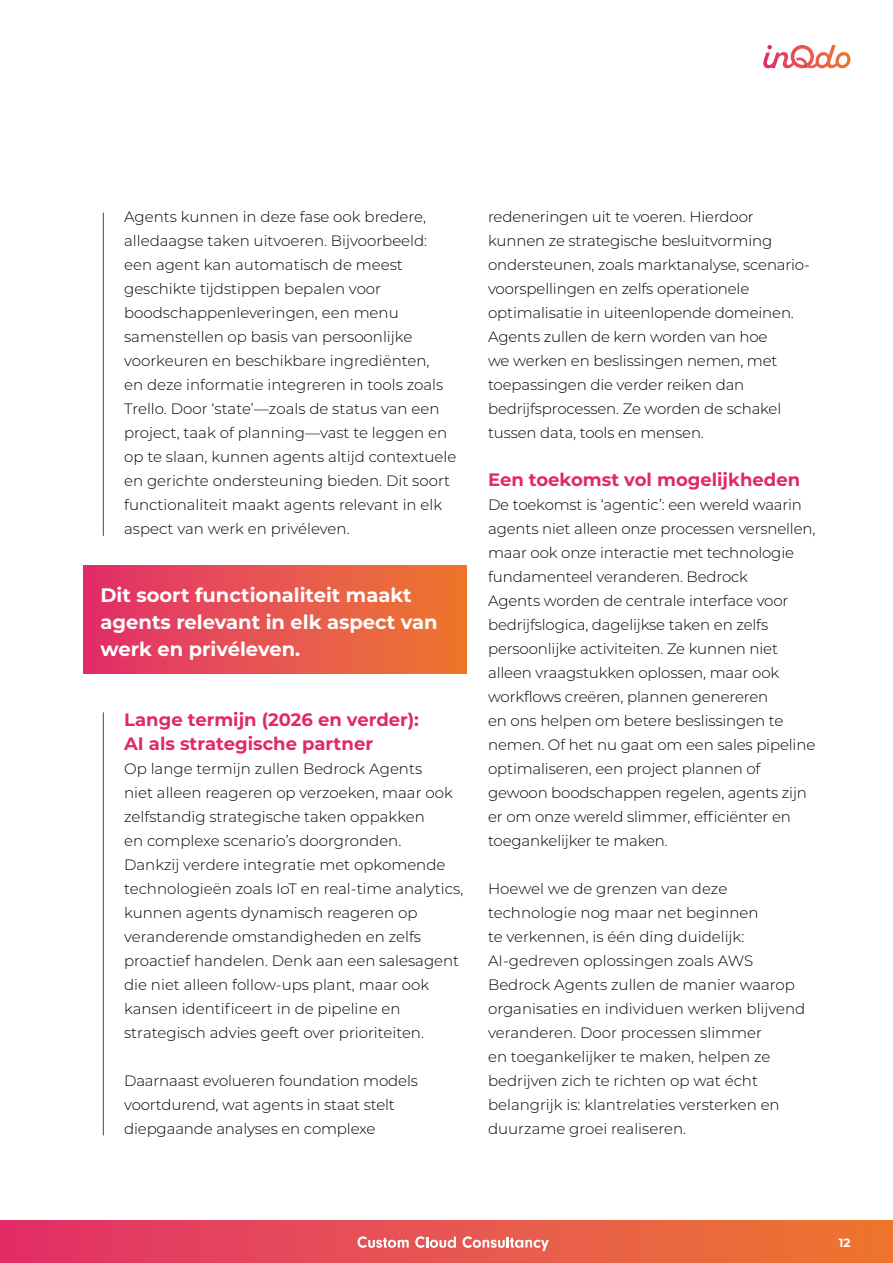
<style>
.page{position:relative;width:893px;height:1263px;background:#fff}
.page>*{position:absolute;margin:0;border:0;box-sizing:border-box;transform-origin:0 0}
.t1{font:700 19.5px/27px "Montserrat";color:#fff}
.t2{font:700 18px/24px "Montserrat";color:#e12967}
.t3{font:300 15px/24px "Montserrat";letter-spacing:-.01em;color:#000}
.t4{font:700 12px "Montserrat";color:#fff}
</style>
<div class="page">
<div style="left:0;top:1220px;width:893px;height:43px;background:linear-gradient(to right,#e1316c,#ed7831)"></div>
<svg style="left:763px;top:45px;width:87px;height:23px"></svg>
<svg style="left:357px;top:1236px;width:52px;height:12px"></svg>
<svg style="left:415px;top:1236px;width:41px;height:12px"></svg>
<svg style="left:463px;top:1236px;width:86px;height:15px"></svg>
<hr style="left:103px;top:213px;width:1px;height:323px;background:#334e62">
<hr style="left:103px;top:712px;width:1px;height:423px;background:#334e62">
<div style="left:83px;top:566px;width:383px;height:107px;background:linear-gradient(to right,#e12f6d,#ed7930)"></div>
<p class="t3" style="left:124px;top:204px;width:334px">Agents kunnen in deze fase ook bredere, alledaagse taken uitvoeren. Bijvoorbeeld: een agent kan automatisch de meest geschikte tijdstippen bepalen voor boodschappenleveringen, een menu samenstellen op basis van persoonlijke voorkeuren en beschikbare ingrediënten,<br>en deze informatie integreren in tools zoals Trello. Door ‘state’—zoals de status van een project, taak of planning—vast te leggen en op te slaan, kunnen agents altijd contextuele en gerichte ondersteuning bieden. Dit soort functionaliteit maakt agents relevant in elk aspect van werk en privéleven.</p>
<h1 class="t1" style="left:100px;top:580px;width:339px">Dit soort functionaliteit maakt agents relevant in elk aspect van werk en privéleven.</h1>
<p class="t2" style="left:124px;top:707px;width:296px">Lange termijn (2026 en verder):<br>AI als strategische partner</p>
<p class="t3" style="left:124px;top:756px;width:341px">Op lange termijn zullen Bedrock Agents<br>niet alleen reageren op verzoeken, maar ook zelfstandig strategische taken oppakken<br>en complexe scenario’s doorgronden.<br>Dankzij verdere integratie met opkomende technologieën zoals IoT en real-time analytics, kunnen agents dynamisch reageren op veranderende omstandigheden en zelfs proactief handelen. Denk aan een salesagent die niet alleen follow-ups plant, maar ook kansen identificeert in de pipeline en strategisch advies geeft over prioriteiten.</p>
<p class="t3" style="left:124px;top:1068px;width:295px">Daarnaast evolueren foundation models voortdurend, wat agents in staat stelt diepgaande analyses en complexe</p>
<p class="t3" style="left:488px;top:204px;width:323px">redeneringen uit te voeren. Hierdoor kunnen ze strategische besluitvorming ondersteunen, zoals marktanalyse, scenario&shy;voorspellingen en zelfs operationele optimalisatie in uiteenlopende domeinen.<br>Agents zullen de kern worden van hoe<br>we werken en beslissingen nemen, met toepassingen die verder reiken dan bedrijfsprocessen. Ze worden de schakel tussen data, tools en mensen.</p>
<p class="t2" style="left:488px;top:467px;width:314px">Een toekomst vol mogelijkheden</p>
<p class="t3" style="left:488px;top:492px;width:329px">De toekomst is ‘agentic’: een wereld waarin agents niet alleen onze processen versnellen, maar ook onze interactie met technologie fundamenteel veranderen. Bedrock<br>Agents worden de centrale interface voor bedrijfslogica, dagelijkse taken en zelfs persoonlijke activiteiten. Ze kunnen niet alleen vraagstukken oplossen, maar ook workflows creëren, plannen genereren<br>en ons helpen om betere beslissingen te nemen. Of het nu gaat om een sales pipeline optimaliseren, een project plannen of gewoon boodschappen regelen, agents zijn er om onze wereld slimmer, efficiënter en toegankelijker te maken.</p>
<p class="t3" style="left:488px;top:876px;width:319px">Hoewel we de grenzen van deze technologie nog maar net beginnen<br>te verkennen, is één ding duidelijk:<br>AI-gedreven oplossingen zoals AWS Bedrock Agents zullen de manier waarop organisaties en individuen werken blijvend veranderen. Door processen slimmer<br>en toegankelijker te maken, helpen ze bedrijven zich te richten op wat écht belangrijk is: klantrelaties versterken en duurzame groei realiseren.</p>
<p class="t4" style="left:839px;top:1233px;width:13px">12</p>
</div>
